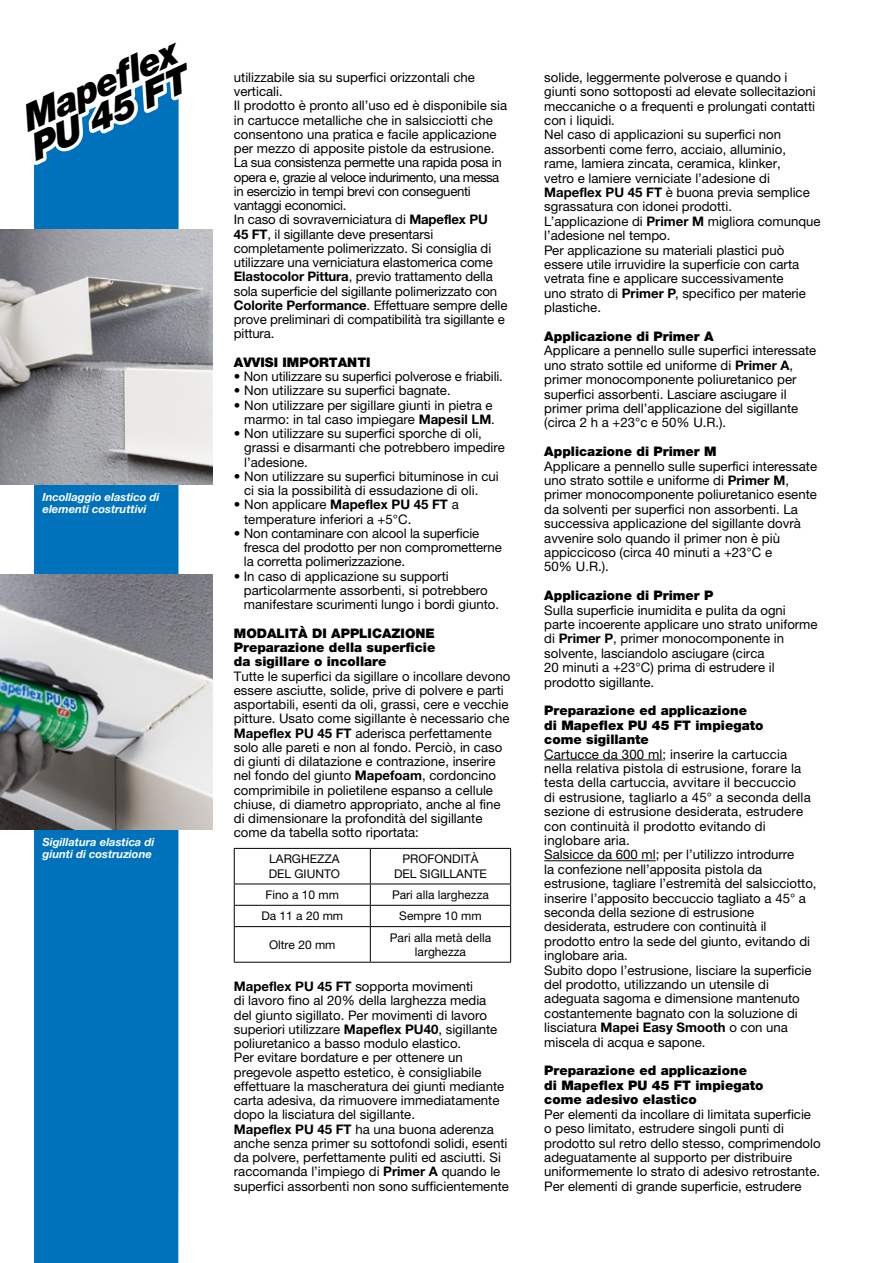
<style>
.page{position:relative;width:893px;height:1263px;background:#fff}
.page>*{position:absolute;margin:0;border:0;box-sizing:border-box;transform-origin:0 0}
.t1{font:italic 900 36.45px/30.2px "Helvetica Neue LTW1 G";color:#000}
.t2{font:13.2px/14.4px "Helvetica Neue LTW1 G";color:#000}
.t3{font:900 13.2px/14.4px "Helvetica Neue LTW1 G";color:#000}
.t4{font:12px/14.2px "Helvetica Neue LTW1 G";color:#000;text-align:center}
.t5{font:italic 700 11.25px/12px "Helvetica Neue LTW1 G";color:#fff}
.s1{font-weight:700}
</style>
<div class="page">
<div style="left:34px;top:172px;width:145px;height:1091px;background:#0072bb"></div>
<hr style="left:544px;top:760px;width:119px;height:1px;background:#000">
<hr style="left:544px;top:860px;width:112px;height:1px;background:#000">
<hr style="left:234px;top:849px;width:1px;height:34px;background:#000">
<svg style="left:234px;top:884px;width:1px;height:42px"></svg>
<hr style="left:234px;top:927px;width:1px;height:35px;background:#000">
<hr style="left:234px;top:848px;width:136px;height:1px;background:#000">
<hr style="left:370px;top:848px;width:141px;height:1px;background:#000">
<hr style="left:370px;top:849px;width:1px;height:34px;background:#000">
<hr style="left:510px;top:849px;width:1px;height:34px;background:#000">
<svg style="left:370px;top:884px;width:1px;height:42px"></svg>
<svg style="left:510px;top:884px;width:1px;height:42px"></svg>
<hr style="left:370px;top:927px;width:1px;height:35px;background:#000">
<hr style="left:510px;top:927px;width:1px;height:35px;background:#000">
<hr style="left:234px;top:883px;width:136px;height:1px;background:#000">
<hr style="left:370px;top:883px;width:141px;height:1px;background:#000">
<hr style="left:234px;top:905px;width:136px;height:1px;background:#000">
<hr style="left:370px;top:905px;width:141px;height:1px;background:#000">
<hr style="left:234px;top:926px;width:136px;height:1px;background:#000">
<hr style="left:370px;top:926px;width:141px;height:1px;background:#000">
<hr style="left:234px;top:962px;width:136px;height:1px;background:#000">
<hr style="left:370px;top:962px;width:141px;height:1px;background:#000">
<svg style="left:34px;top:70px;width:145px;height:102px"></svg>
<img style="left:0;top:230px;width:213px;height:255px">
<img style="left:0;top:574px;width:213px;height:255px">
<h1 class="t1" style="left:12px;top:109px;width:175px;rotate:-25deg">Mapefl ex<br>PU 45 FT</h1>
<p class="t5" style="left:43px;top:491px;width:119px">Incollaggio elastico di elementi costruttivi</p>
<p class="t5" style="left:43px;top:836px;width:113px">Sigillatura elastica di giunti di costruzione</p>
<p class="t2" style="left:234px;top:70px;width:275px">utilizzabile sia su superfici orizzontali che verticali.<br>Il prodotto è pronto all’uso ed è disponibile sia in cartucce metalliche che in salsicciotti che consentono una pratica e facile applicazione per mezzo di apposite pistole da estrusione.<br>La sua consistenza permette una rapida posa in opera e, grazie al veloce indurimento, una messa in esercizio in tempi brevi con conseguenti vantaggi economici.<br>In caso di sovraverniciatura di <span class="s1">Mapeflex PU<br>45 FT</span>, il sigillante deve presentarsi completamente polimerizzato. Si consiglia di utilizzare una verniciatura elastomerica come <span class="s1">Elastocolor Pittura</span>, previo trattamento della sola superficie del sigillante polimerizzato con <span class="s1">Colorite Performance</span>. Effettuare sempre delle prove preliminari di compatibilità tra sigillante e pittura.</p>
<p class="t3" style="left:234px;top:355px;width:138px">AVVISI IMPORTANTI</p>
<p class="t2" style="left:234px;top:369px;width:271px">• Non utilizzare su superfici polverose e friabili.</p>
<p class="t2" style="left:234px;top:383px;width:218px">• Non utilizzare su superfici bagnate.</p>
<p class="t2" style="left:234px;top:398px;width:263px;text-align:right">• Non utilizzare per sigillare giunti in pietra e marmo: in tal caso impiegare <span class="s1">Mapesil LM</span>.</p>
<p class="t2" style="left:244px;top:426px;width:262px;text-indent:-10px">• Non utilizzare su superfici sporche di oli, grassi e disarmanti che potrebbero impedire l’adesione.</p>
<p class="t2" style="left:244px;top:469px;width:256px;text-indent:-10px">• Non utilizzare su superfici bituminose in cui ci sia la possibilità di essudazione di oli.</p>
<p class="t2" style="left:244px;top:497px;width:216px;text-indent:-10px">• Non applicare <span class="s1">Mapeflex PU 45 FT</span> a temperature inferiori a +5°C.</p>
<p class="t2" style="left:244px;top:526px;width:259px;text-indent:-10px">• Non contaminare con alcool la superficie fresca del prodotto per non comprometterne la corretta polimerizzazione.</p>
<p class="t2" style="left:244px;top:569px;width:257px;text-indent:-10px">• In caso di applicazione su supporti particolarmente assorbenti, si potrebbero manifestare scurimenti lungo i bordi giunto.</p>
<p class="t3" style="left:234px;top:626px;width:203px;text-align:justify">MODALITÀ DI APPLICAZIONE Preparazione della superficie da sigillare o incollare</p>
<p class="t2" style="left:234px;top:669px;width:278px">Tutte le superfici da sigillare o incollare devono essere asciutte, solide, prive di polvere e parti asportabili, esenti da oli, grassi, cere e vecchie pitture. Usato come sigillante è necessario che <span class="s1">Mapeflex PU 45 FT</span> aderisca perfettamente solo alle pareti e non al fondo. Perciò, in caso di giunti di dilatazione e contrazione, inserire nel fondo del giunto <span class="s1">Mapefoam</span>, cordoncino comprimibile in polietilene espanso a cellule chiuse, di diametro appropriato, anche al fine di dimensionare la profondità del sigillante come da tabella sotto riportata:</p>
<p class="t4" style="left:269px;top:852px;width:73px;text-align:left">LARGHEZZA<br>DEL GIUNTO</p>
<p class="t4" style="left:394px;top:852px;width:94px">PROFONDITÀ<br>DEL SIGILLANTE</p>
<p class="t4" style="left:266px;top:887px;width:75px">Fino a 10 mm</p>
<p class="t4" style="left:392px;top:887px;width:98px">Pari alla larghezza</p>
<p class="t4" style="left:261px;top:909px;width:83px">Da 11 a 20 mm</p>
<p class="t4" style="left:399px;top:909px;width:84px">Sempre 10 mm</p>
<p class="t4" style="left:269px;top:937px;width:68px">Oltre 20 mm</p>
<p class="t4" style="left:390px;top:930px;width:103px">Pari alla metà della larghezza</p>
<p class="t2" style="left:234px;top:979px;width:277px"><span class="s1">Mapeflex PU 45 FT</span> sopporta movimenti<br>di lavoro fino al 20% della larghezza media<br>del giunto sigillato. Per movimenti di lavoro superiori utilizzare <span class="s1">Mapeflex PU40</span>, sigillante poliuretanico a basso modulo elastico.<br>Per evitare bordature e per ottenere un pregevole aspetto estetico, è consigliabile effettuare la mascheratura dei giunti mediante carta adesiva, da rimuovere immediatamente dopo la lisciatura del sigillante.<br><span class="s1">Mapeflex PU 45 FT</span> ha una buona aderenza anche senza primer su sottofondi solidi, esenti da polvere, perfettamente puliti ed asciutti. Si raccomanda l’impiego di <span class="s1">Primer A</span> quando le superfici assorbenti non sono sufficientemente</p>
<p class="t2" style="left:544px;top:70px;width:278px">solide, leggermente polverose e quando i giunti sono sottoposti ad elevate sollecitazioni meccaniche o a frequenti e prolungati contatti con i liquidi.<br>Nel caso di applicazioni su superfici non assorbenti come ferro, acciaio, alluminio, rame, lamiera zincata, ceramica, klinker,<br>vetro e lamiere verniciate l’adesione di <span class="s1">Mapeflex PU 45 FT</span> è buona previa semplice sgrassatura con idonei prodotti.<br>L’applicazione di <span class="s1">Primer M</span> migliora comunque l’adesione nel tempo.<br>Per applicazione su materiali plastici può essere utile irruvidire la superficie con carta vetrata fine e applicare successivamente<br>uno strato di <span class="s1">Primer P</span>, specifico per materie plastiche.</p>
<p class="t3" style="left:544px;top:329px;width:171px">Applicazione di Primer A</p>
<p class="t2" style="left:544px;top:343px;width:274px">Applicare a pennello sulle superfici interessate uno strato sottile ed uniforme di <span class="s1">Primer A</span>, primer monocomponente poliuretanico per superfici assorbenti. Lasciare asciugare il primer prima dell’applicazione del sigillante (circa 2 h a +23°c e 50% U.R.).</p>
<p class="t3" style="left:544px;top:444px;width:174px">Applicazione di Primer M</p>
<p class="t2" style="left:544px;top:459px;width:274px">Applicare a pennello sulle superfici interessate uno strato sottile e uniforme di <span class="s1">Primer M</span>, primer monocomponente poliuretanico esente da solventi per superfici non assorbenti. La successiva applicazione del sigillante dovrà avvenire solo quando il primer non è più appiccicoso (circa 40 minuti a +23°C e<br>50% U.R.).</p>
<p class="t3" style="left:544px;top:588px;width:171px">Applicazione di Primer P</p>
<p class="t2" style="left:544px;top:603px;width:275px">Sulla superficie inumidita e pulita da ogni parte incoerente applicare uno strato uniforme di <span class="s1">Primer P</span>, primer monocomponente in solvente, lasciandolo asciugare (circa<br>20 minuti a +23°C) prima di estrudere il prodotto sigillante.</p>
<p class="t3" style="left:544px;top:703px;width:221px">Preparazione ed applicazione<br>di Mapeflex PU 45 FT impiegato come sigillante</p>
<p class="t2" style="left:544px;top:747px;width:274px">Cartucce da 300 ml; inserire la cartuccia nella relativa pistola di estrusione, forare la testa della cartuccia, avvitare il beccuccio<br>di estrusione, tagliarlo a 45° a seconda della sezione di estrusione desiderata, estrudere con continuità il prodotto evitando di inglobare aria.<br>Salsicce da 600 ml; per l’utilizzo introdurre<br>la confezione nell’apposita pistola da estrusione, tagliare l’estremità del salsicciotto, inserire l’apposito beccuccio tagliato a 45° a seconda della sezione di estrusione desiderata, estrudere con continuità il prodotto entro la sede del giunto, evitando di inglobare aria.<br>Subito dopo l’estrusione, lisciare la superficie del prodotto, utilizzando un utensile di adeguata sagoma e dimensione mantenuto costantemente bagnato con la soluzione di lisciatura <span class="s1">Mapei Easy Smooth</span> o con una miscela di acqua e sapone.</p>
<p class="t3" style="left:544px;top:1063px;width:221px">Preparazione ed applicazione<br>di Mapeflex PU 45 FT impiegato come adesivo elastico</p>
<p class="t2" style="left:544px;top:1107px;width:278px">Per elementi da incollare di limitata superficie o peso limitato, estrudere singoli punti di prodotto sul retro dello stesso, comprimendolo adeguatamente al supporto per distribuire uniformemente lo strato di adesivo retrostante.<br>Per elementi di grande superficie, estrudere</p>
</div>
